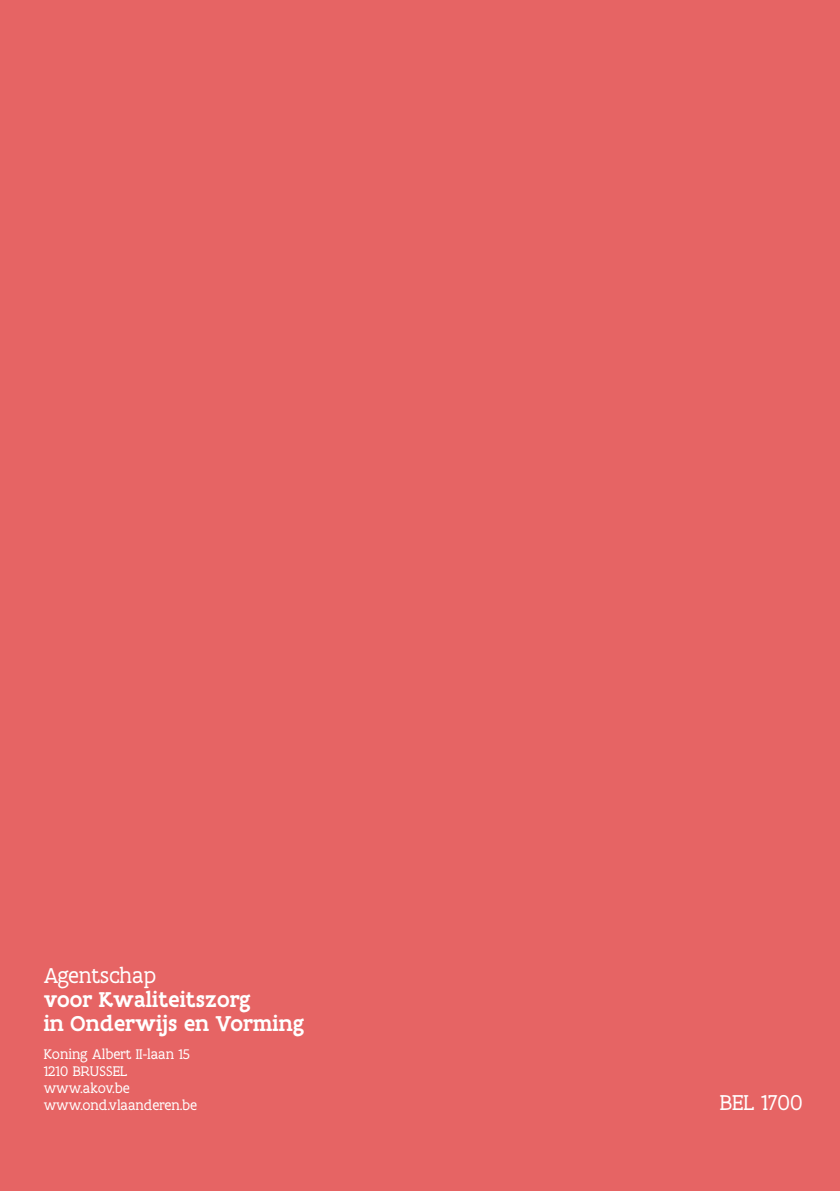
<style>
.page{position:relative;width:840px;height:1191px;background:#fff}
.page>*{position:absolute;margin:0;border:0;box-sizing:border-box;transform-origin:0 0}
.t1{font:500 23px/24px "Flanders Art Serif";color:#fff}
.t2{font:23px "Flanders Art Serif";color:#fff}
.t3{font:15px/17px "Flanders Art Serif";color:#fff}
</style>
<div class="page">
<div style="left:0;top:0;width:839px;height:1191px;background:#e66464"></div>
<h1 class="t2" style="left:44px;top:965px;width:114px">Agentschap</h1>
<h1 class="t1" style="left:44px;top:989px;width:262px">voor Kwaliteitszorg<br>in Onderwijs en Vorming</h1>
<p class="t3" style="left:44px;top:1046px;width:155px">Koning Albert II-laan 15<br>1210 BRUSSEL www.akov.be www.ond.vlaanderen.be</p>
<h1 class="t2" style="left:719px;top:1092px;width:84px">BEL 1700</h1>
</div>
